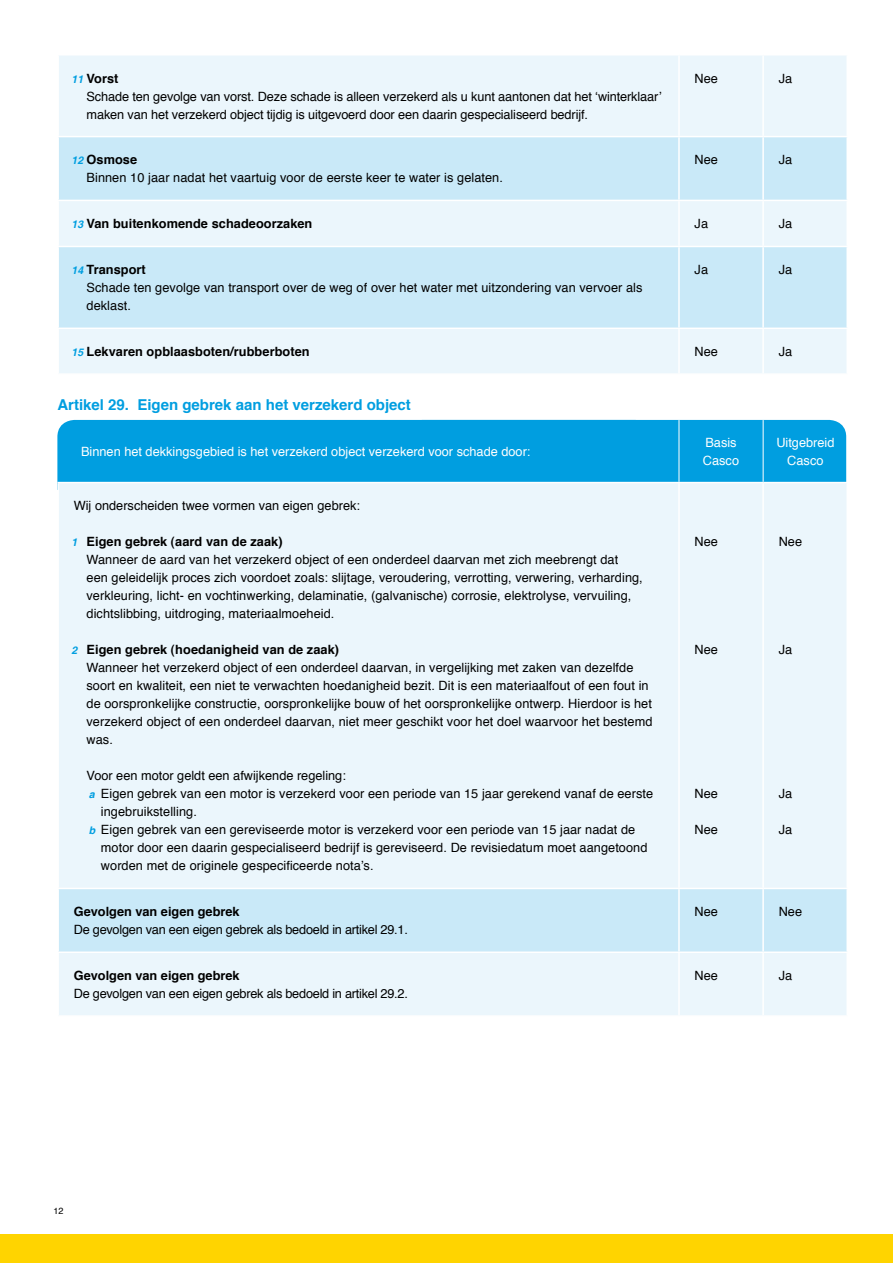
<style>
.page{position:relative;width:893px;height:1263px;background:#fff}
.page>*{position:absolute;margin:0;border:0;box-sizing:border-box;transform-origin:0 0}
.t1{font:700 15px "Helvetica";color:#009ee0}
.t2{font:12.75px/18px "Helvetica";letter-spacing:.005em;color:#000}
.t3{font:700 12.75px "Helvetica";letter-spacing:.005em;color:#000}
.t4{font:12.75px "Helvetica";letter-spacing:-.02em;color:#000}
.t5{font:12.75px/18px "Helvetica";color:#fff}
.t6{font:9px "Helvetica";color:#000}
.s1{font-weight:700;font-style:italic;font-size:10.5px;color:#009ee0}
.s2{font-weight:700}
.s3{font-style:italic;font-size:10.5px;color:#009ee0}
</style>
<div class="page">
<div style="left:0;top:1234px;width:893px;height:29px;background:#ffd400"></div>
<div style="left:57px;top:420px;width:789px;height:62px;background:#009ee0"></div>
<div style="left:59px;top:56px;width:787px;height:317px;background:#ebf6fc"></div>
<svg style="left:59px;top:137px;width:787px;height:191px;background:#d1ecf8"></svg>
<hr style="left:678px;top:56px;width:2px;height:80px;background:#fff">
<hr style="left:762px;top:56px;width:2px;height:80px;background:#fff">
<hr style="left:678px;top:137px;width:2px;height:63px;background:#fff">
<hr style="left:762px;top:137px;width:2px;height:63px;background:#fff">
<hr style="left:678px;top:201px;width:2px;height:45px;background:#fff">
<hr style="left:762px;top:201px;width:2px;height:45px;background:#fff">
<hr style="left:678px;top:247px;width:2px;height:81px;background:#fff">
<hr style="left:762px;top:247px;width:2px;height:81px;background:#fff">
<hr style="left:678px;top:329px;width:2px;height:44px;background:#fff">
<hr style="left:762px;top:329px;width:2px;height:44px;background:#fff">
<hr style="left:57px;top:136px;width:622px;height:1px;background:#fff">
<hr style="left:679px;top:136px;width:84px;height:1px;background:#fff">
<hr style="left:763px;top:136px;width:85px;height:1px;background:#fff">
<hr style="left:57px;top:200px;width:622px;height:1px;background:#fff">
<hr style="left:679px;top:200px;width:84px;height:1px;background:#fff">
<hr style="left:763px;top:200px;width:85px;height:1px;background:#fff">
<hr style="left:57px;top:246px;width:622px;height:1px;background:#fff">
<hr style="left:679px;top:246px;width:84px;height:1px;background:#fff">
<hr style="left:763px;top:246px;width:85px;height:1px;background:#fff">
<hr style="left:57px;top:328px;width:622px;height:1px;background:#fff">
<hr style="left:679px;top:328px;width:84px;height:1px;background:#fff">
<hr style="left:763px;top:328px;width:85px;height:1px;background:#fff">
<div style="left:59px;top:483px;width:787px;height:532px;background:#ebf6fc"></div>
<div style="left:59px;top:889px;width:787px;height:62px;background:#c9e9f8"></div>
<hr style="left:678px;top:483px;width:2px;height:405px;background:#fff">
<hr style="left:762px;top:483px;width:2px;height:405px;background:#fff">
<hr style="left:678px;top:889px;width:2px;height:62px;background:#fff">
<hr style="left:762px;top:889px;width:2px;height:62px;background:#fff">
<hr style="left:678px;top:953px;width:2px;height:62px;background:#fff">
<hr style="left:762px;top:953px;width:2px;height:62px;background:#fff">
<hr style="left:679px;top:420px;width:1px;height:62px;background:#fff">
<hr style="left:763px;top:420px;width:1px;height:62px;background:#fff">
<hr style="left:57px;top:888px;width:622px;height:1px;background:#fff">
<hr style="left:679px;top:888px;width:84px;height:1px;background:#fff">
<hr style="left:763px;top:888px;width:85px;height:1px;background:#fff">
<hr style="left:57px;top:951px;width:622px;height:2px;background:#fff">
<hr style="left:679px;top:951px;width:84px;height:2px;background:#fff">
<hr style="left:763px;top:951px;width:85px;height:2px;background:#fff">
<p class="t2" style="left:87px;top:70px;width:576px;text-indent:-15px"><span class="s1">11</span> <span class="s2">Vorst<br></span>Schade ten gevolge van vorst. Deze schade is alleen verzekerd als u kunt aantonen dat het ‘winterklaar’ maken van het verzekerd object tijdig is uitgevoerd door een daarin gespecialiseerd bedrijf.</p>
<p class="t2" style="left:695px;top:70px;width:25px">Nee</p>
<p class="t2" style="left:779px;top:70px;width:15px">Ja</p>
<p class="t2" style="left:87px;top:152px;width:418px;text-indent:-15px"><span class="s1">12</span> <span class="s2">Osmose<br></span>Binnen 10 jaar nadat het vaartuig voor de eerste keer te water is gelaten.</p>
<p class="t2" style="left:695px;top:152px;width:25px">Nee</p>
<p class="t2" style="left:779px;top:152px;width:15px">Ja</p>
<p class="t3" style="left:72px;top:215px;width:242px"><span class="s3">13</span> Van buitenkomende schadeoorzaken</p>
<p class="t2" style="left:695px;top:216px;width:15px">Ja</p>
<p class="t2" style="left:779px;top:216px;width:15px">Ja</p>
<p class="t2" style="left:87px;top:262px;width:557px;text-indent:-15px"><span class="s1">14</span> <span class="s2">Transport<br></span>Schade ten gevolge van transport over de weg of over het water met uitzondering van vervoer als deklast.</p>
<p class="t2" style="left:695px;top:262px;width:15px">Ja</p>
<p class="t2" style="left:779px;top:262px;width:15px">Ja</p>
<p class="t3" style="left:72px;top:343px;width:239px"><span class="s3">15</span> Lekvaren opblaasboten/rubberboten</p>
<p class="t2" style="left:695px;top:343px;width:25px">Nee</p>
<p class="t2" style="left:779px;top:343px;width:15px">Ja</p>
<p class="t1" style="left:57px;top:394px;width:355px">Artikel 29. Eigen gebrek aan het verzekerd object</p>
<p class="t5" style="left:81px;top:443px;width:451px">Binnen het dekkingsgebied is het verzekerd object verzekerd voor schade door:</p>
<p class="t5" style="left:703px;top:434px;width:38px">Basis<br>Casco</p>
<p class="t5" style="left:776px;top:434px;width:60px;text-align:center">Uitgebreid<br>Casco</p>
<p class="t2" style="left:74px;top:498px;width:288px">Wij onderscheiden twee vormen van eigen gebrek:</p>
<p class="t2" style="left:87px;top:534px;width:558px;text-indent:-15px"><span class="s1">1</span> <span class="s2">Eigen gebrek (aard van de zaak)<br></span>Wanneer de aard van het verzekerd object of een onderdeel daarvan met zich meebrengt dat<br>een geleidelijk proces zich voordoet zoals: slijtage, veroudering, verrotting, verwering, verharding, verkleuring, licht- en vochtinwerking, delaminatie, (galvanische) corrosie, elektrolyse, vervuiling, dichtslibbing, uitdroging, materiaalmoeheid.</p>
<p class="t2" style="left:87px;top:642px;width:567px;text-indent:-15px"><span class="s1">2</span> <span class="s2">Eigen gebrek (hoedanigheid van de zaak)<br></span>Wanneer het verzekerd object of een onderdeel daarvan, in vergelijking met zaken van dezelfde soort en kwaliteit, een niet te verwachten hoedanigheid bezit. Dit is een materiaalfout of een fout in de oorspronkelijke constructie, oorspronkelijke bouw of het oorspronkelijke ontwerp. Hierdoor is het verzekerd object of een onderdeel daarvan, niet meer geschikt voor het doel waarvoor het bestemd was.</p>
<p class="t2" style="left:87px;top:768px;width:261px">Voor een motor geldt een afwijkende regeling:</p>
<p class="t2" style="left:89px;top:786px;width:566px"><span class="s1">a</span> Eigen gebrek van een motor is verzekerd voor een periode van 15 jaar gerekend vanaf de eerste</p>
<p class="t2" style="left:101px;top:804px;width:98px">ingebruikstelling.</p>
<p class="t2" style="left:89px;top:822px;width:548px"><span class="s1">b</span> Eigen gebrek van een gereviseerde motor is verzekerd voor een periode van 15 jaar nadat de</p>
<p class="t2" style="left:101px;top:840px;width:548px">motor door een daarin gespecialiseerd bedrijf is gereviseerd. De revisiedatum moet aangetoond</p>
<p class="t2" style="left:101px;top:858px;width:274px">worden met de originele gespecificeerde nota’s.</p>
<p class="t2" style="left:695px;top:534px;width:25px">Nee</p>
<p class="t2" style="left:779px;top:534px;width:25px">Nee</p>
<p class="t2" style="left:695px;top:642px;width:25px">Nee</p>
<p class="t2" style="left:779px;top:642px;width:15px">Ja</p>
<p class="t2" style="left:695px;top:786px;width:25px">Nee</p>
<p class="t2" style="left:695px;top:822px;width:25px">Nee</p>
<p class="t2" style="left:779px;top:786px;width:15px">Ja</p>
<p class="t2" style="left:779px;top:822px;width:15px">Ja</p>
<p class="t3" style="left:74px;top:903px;width:167px">Gevolgen van eigen gebrek</p>
<p class="t4" style="left:74px;top:921px;width:336px">De gevolgen van een eigen gebrek als bedoeld in artikel 29.1.</p>
<p class="t3" style="left:74px;top:967px;width:167px">Gevolgen van eigen gebrek</p>
<p class="t4" style="left:74px;top:985px;width:336px">De gevolgen van een eigen gebrek als bedoeld in artikel 29.2.</p>
<p class="t6" style="left:54px;top:1205px;width:11px">12</p>
<p class="t2" style="left:695px;top:903px;width:25px">Nee</p>
<p class="t2" style="left:779px;top:903px;width:25px">Nee</p>
<p class="t2" style="left:695px;top:967px;width:25px">Nee</p>
<p class="t2" style="left:779px;top:967px;width:15px">Ja</p>
</div>
